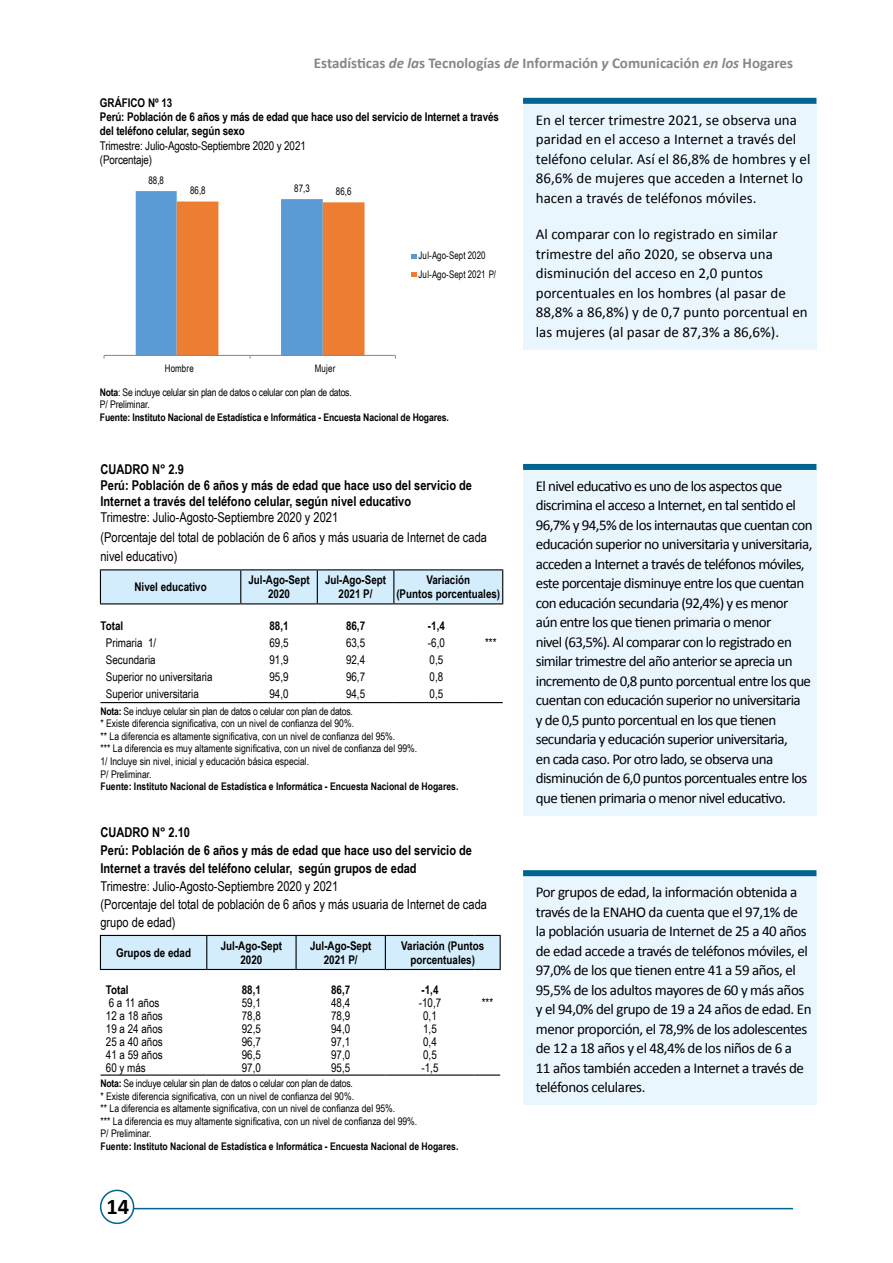
<style>
.page{position:relative;width:893px;height:1263px;background:#fff}
.page>*{position:absolute;margin:0;border:0;box-sizing:border-box;transform-origin:0 0}
.t1{font:700 22.5px "Calibri";color:#000}
.t2{font:15px/19.5px "Calibri";letter-spacing:-.04em;color:#000}
.t3{font:15px/19.5px "Calibri";color:#000}
.t4{font:700 15px "Calibri";color:#878787}
.t5{font:13.5px/19.5px "Arial Narrow";color:#000}
.t6{font:700 13.5px/16.2px "Arial Narrow";color:#000}
.t7{font:700 12px/14.4px "Arial Narrow";color:#000;text-align:center}
.t8{font:12px/14.4px "Arial Narrow";color:#000}
.t9{font:10.5px/12.6px "Arial Narrow";color:#000}
.t10{font:700 10.5px "Arial Narrow";color:#000}
.t11{font:10.5px/12.6px "Arial Narrow";letter-spacing:-.02em;color:#000}
.t12{font:10.5px/18.5px "Arial Narrow";color:#000;scale:.93 1}
.s1{font-style:italic}
.s2{font-weight:700}
</style>
<div class="page">
<hr style="left:100px;top:1208px;width:693px;height:1px;background:#01638f">
<div style="left:101px;top:1190px;width:33px;height:33px;background:#fff;border-radius:50%"></div>
<div style="left:100px;top:1190px;width:34px;height:34px;border:2px solid #01638f;border-radius:50%"></div>
<div style="left:523px;top:467px;width:293px;height:349px;background:#eaf6fe"></div>
<div style="left:523px;top:464px;width:293px;height:6px;background:#01638f"></div>
<div style="left:523px;top:873px;width:293px;height:232px;background:#eaf6fe"></div>
<div style="left:523px;top:870px;width:293px;height:6px;background:#01638f"></div>
<div style="left:523px;top:101px;width:293px;height:249px;background:#eaf6fe"></div>
<div style="left:523px;top:98px;width:293px;height:6px;background:#01638f"></div>
<svg style="left:100px;top:569px;width:403px;height:134px"></svg>
<svg style="left:100px;top:935px;width:401px;height:35px;background:#c4dbe9"></svg>
<hr style="left:100px;top:1074px;width:107px;height:2px;background:#000">
<hr style="left:207px;top:1074px;width:89px;height:2px;background:#000">
<hr style="left:296px;top:1074px;width:89px;height:2px;background:#000">
<hr style="left:385px;top:1074px;width:90px;height:2px;background:#000">
<hr style="left:475px;top:1074px;width:25px;height:2px;background:#000">
<hr style="left:104px;top:355px;width:291px;height:1px;background:#898989">
<svg style="left:136px;top:191px;width:229px;height:168px"></svg>
<svg style="left:411px;top:254px;width:6px;height:5px"></svg>
<svg style="left:411px;top:272px;width:6px;height:5px"></svg>
<p class="t4" style="left:314px;top:53px;width:481px">Estadísticas <span class="s1">de la</span>s Tecnologías <span class="s1">de</span> Información <span class="s1">y</span> Comunicación <span class="s1">en los</span> Hogares</p>
<p class="t7" style="left:100px;top:95px;width:400px;text-align:left">GRÁFICO Nº 13<br>Perú: Población de 6 años y más de edad que hace uso del servicio de Internet a través del teléfono celular, según sexo</p>
<p class="t8" style="left:100px;top:138px;width:207px">Trimestre: Julio-Agosto-Septiembre 2020 y 2021 (Porcentaje)</p>
<p class="t12" style="left:148px;top:171px;width:18px">88,8</p>
<p class="t12" style="left:190px;top:180px;width:18px">86,8</p>
<p class="t12" style="left:294px;top:178px;width:18px">87,3</p>
<p class="t12" style="left:336px;top:181px;width:18px">86,6</p>
<p class="t12" style="left:165px;top:358px;width:33px">Hombre</p>
<p class="t12" style="left:315px;top:358px;width:24px">Mujer</p>
<p class="t12" style="left:419px;top:246px;width:85px">Jul-Ago-Sept 2020<br>Jul-Ago-Sept 2021 P/</p>
<p class="t11" style="left:100px;top:385px;width:253px"><span class="s2">Nota</span>: Se incluye celular sin plan de datos o celular con plan de datos.<br>P/ Preliminar.</p>
<p class="t10" style="left:100px;top:409px;width:350px">Fuente: Instituto Nacional de Estadística e Informática - Encuesta Nacional de Hogares.</p>
<p class="t6" style="left:100px;top:460px;width:373px">CUADRO N° 2.9<br>Perú: Población de 6 años y más de edad que hace uso del servicio de<br>Internet a través del teléfono celular, según nivel educativo</p>
<p class="t5" style="left:100px;top:507px;width:388px">Trimestre: Julio-Agosto-Septiembre 2020 y 2021<br>(Porcentaje del total de población de 6 años y más usuaria de Internet de cada nivel educativo)</p>
<p class="t7" style="left:135px;top:579px;width:74px">Nivel educativo</p>
<p class="t7" style="left:248px;top:572px;width:63px">Jul-Ago-Sept<br>2020</p>
<p class="t7" style="left:325px;top:572px;width:63px">Jul-Ago-Sept<br>2021 P/</p>
<p class="t7" style="left:396px;top:572px;width:105px">Variación<br>(Puntos porcentuales)</p>
<p class="t7" style="left:100px;top:618px;width:24px">Total</p>
<p class="t7" style="left:269px;top:618px;width:21px">88,1</p>
<p class="t7" style="left:346px;top:618px;width:21px">86,7</p>
<p class="t7" style="left:428px;top:618px;width:18px">-1,4</p>
<p class="t8" style="left:106px;top:635px;width:52px">Primaria 1/</p>
<p class="t8" style="left:269px;top:635px;width:21px">69,5</p>
<p class="t8" style="left:346px;top:635px;width:21px">63,5</p>
<p class="t8" style="left:428px;top:635px;width:18px">-6,0</p>
<p class="t8" style="left:485px;top:635px;width:13px">***</p>
<p class="t8" style="left:106px;top:652px;width:51px">Secundaria</p>
<p class="t8" style="left:269px;top:652px;width:21px">91,9</p>
<p class="t8" style="left:346px;top:652px;width:21px">92,4</p>
<p class="t8" style="left:430px;top:652px;width:15px">0,5</p>
<p class="t8" style="left:106px;top:669px;width:108px">Superior no universitaria</p>
<p class="t8" style="left:269px;top:669px;width:21px">95,9</p>
<p class="t8" style="left:346px;top:669px;width:21px">96,7</p>
<p class="t8" style="left:430px;top:669px;width:15px">0,8</p>
<p class="t8" style="left:106px;top:686px;width:94px">Superior universitaria</p>
<p class="t8" style="left:269px;top:686px;width:21px">94,0</p>
<p class="t8" style="left:346px;top:686px;width:21px">94,5</p>
<p class="t8" style="left:430px;top:686px;width:15px">0,5</p>
<p class="t9" style="left:100px;top:704px;width:318px"><span class="s2">Nota:</span> Se incluye celular sin plan de datos o celular con plan de datos.<br>* Existe diferencia significativa, con un nivel de confianza del 90%.<br>** La diferencia es altamente significativa, con un nivel de confianza del 95%.<br>*** La diferencia es muy altamente significativa, con un nivel de confianza del 99%.<br>1/ Incluye sin nivel, inicial y educación básica especial.<br>P/ Preliminar.</p>
<p class="t10" style="left:100px;top:778px;width:359px">Fuente: Instituto Nacional de Estadística e Informática - Encuesta Nacional de Hogares.</p>
<p class="t6" style="left:100px;top:822px;width:373px;line-height:18px">CUADRO N° 2.10<br>Perú: Población de 6 años y más de edad que hace uso del servicio de<br>Internet a través del teléfono celular, según grupos de edad</p>
<p class="t5" style="left:100px;top:877px;width:388px;line-height:18px">Trimestre: Julio-Agosto-Septiembre 2020 y 2021<br>(Porcentaje del total de población de 6 años y más usuaria de Internet de cada grupo de edad)</p>
<p class="t7" style="left:116px;top:945px;width:76px">Grupos de edad</p>
<p class="t7" style="left:221px;top:938px;width:63px">Jul-Ago-Sept<br>2020</p>
<p class="t7" style="left:310px;top:938px;width:63px">Jul-Ago-Sept<br>2021 P/</p>
<p class="t7" style="left:401px;top:938px;width:85px">Variación (Puntos porcentuales)</p>
<p class="t7" style="left:106px;top:982px;width:24px">Total</p>
<p class="t7" style="left:242px;top:982px;width:21px">88,1</p>
<p class="t7" style="left:331px;top:982px;width:21px">86,7</p>
<p class="t7" style="left:422px;top:982px;width:18px">-1,4</p>
<p class="t8" style="left:109px;top:995px;width:52px">6 a 11 años</p>
<p class="t8" style="left:242px;top:995px;width:21px">59,1</p>
<p class="t8" style="left:331px;top:995px;width:21px">48,4</p>
<p class="t8" style="left:419px;top:995px;width:24px">-10,7</p>
<p class="t8" style="left:482px;top:995px;width:13px">***</p>
<p class="t8" style="left:106px;top:1008px;width:58px">12 a 18 años</p>
<p class="t8" style="left:242px;top:1008px;width:21px">78,8</p>
<p class="t8" style="left:331px;top:1008px;width:21px">78,9</p>
<p class="t8" style="left:423px;top:1008px;width:15px">0,1</p>
<p class="t8" style="left:106px;top:1021px;width:58px">19 a 24 años</p>
<p class="t8" style="left:242px;top:1021px;width:21px">92,5</p>
<p class="t8" style="left:331px;top:1021px;width:21px">94,0</p>
<p class="t8" style="left:423px;top:1021px;width:15px">1,5</p>
<p class="t8" style="left:106px;top:1034px;width:58px">25 a 40 años</p>
<p class="t8" style="left:242px;top:1034px;width:21px">96,7</p>
<p class="t8" style="left:331px;top:1034px;width:21px">97,1</p>
<p class="t8" style="left:423px;top:1034px;width:15px">0,4</p>
<p class="t8" style="left:106px;top:1047px;width:58px">41 a 59 años</p>
<p class="t8" style="left:242px;top:1047px;width:21px">96,5</p>
<p class="t8" style="left:331px;top:1047px;width:21px">97,0</p>
<p class="t8" style="left:423px;top:1047px;width:15px">0,5</p>
<p class="t8" style="left:106px;top:1060px;width:41px">60 y más</p>
<p class="t8" style="left:242px;top:1060px;width:21px">97,0</p>
<p class="t8" style="left:331px;top:1060px;width:21px">95,5</p>
<p class="t8" style="left:422px;top:1060px;width:18px">-1,5</p>
<p class="t9" style="left:100px;top:1076px;width:318px"><span class="s2">Nota:</span> Se incluye celular sin plan de datos o celular con plan de datos.<br>* Existe diferencia significativa, con un nivel de confianza del 90%.<br>** La diferencia es altamente significativa, con un nivel de confianza del 95%.<br>*** La diferencia es muy altamente significativa, con un nivel de confianza del 99%.<br>P/ Preliminar.</p>
<p class="t10" style="left:100px;top:1138px;width:359px">Fuente: Instituto Nacional de Estadística e Informática - Encuesta Nacional de Hogares.</p>
<h1 class="t1" style="left:106px;top:1192px;width:24px">14</h1>
<p class="t3" style="left:536px;top:110px;width:276px">En el tercer trimestre 2021, se observa una paridad en el acceso a Internet a través del teléfono celular. Así el 86,8% de hombres y el 86,6% de mujeres que acceden a Internet lo hacen a través de teléfonos móviles.</p>
<p class="t3" style="left:536px;top:225px;width:273px">Al comparar con lo registrado en similar trimestre del año 2020, se observa una disminución del acceso en 2,0 puntos porcentuales en los hombres (al pasar de 88,8% a 86,8%) y de 0,7 punto porcentual en las mujeres (al pasar de 87,3% a 86,6%).</p>
<p class="t2" style="left:536px;top:476px;width:278px">El nivel educativo es uno de los aspectos que discrimina el acceso a Internet, en tal sentido el 96,7% y 94,5% de los internautas que cuentan con educación superior no universitaria y universitaria, acceden a Internet a través de teléfonos móviles, este porcentaje disminuye entre los que cuentan con educación secundaria (92,4%) y es menor aún entre los que tienen primaria o menor<br>nivel (63,5%). Al comparar con lo registrado en similar trimestre del año anterior se aprecia un incremento de 0,8 punto porcentual entre los que cuentan con educación superior no universitaria<br>y de 0,5 punto porcentual en los que tienen secundaria y educación superior universitaria,<br>en cada caso. Por otro lado, se observa una disminución de 6,0 puntos porcentuales entre los que tienen primaria o menor nivel educativo.</p>
<p class="t2" style="left:536px;top:882px;width:277px">Por grupos de edad, la información obtenida a través de la ENAHO da cuenta que el 97,1% de la población usuaria de Internet de 25 a 40 años de edad accede a través de teléfonos móviles, el 97,0% de los que tienen entre 41 a 59 años, el 95,5% de los adultos mayores de 60 y más años y el 94,0% del grupo de 19 a 24 años de edad. En menor proporción, el 78,9% de los adolescentes de 12 a 18 años y el 48,4% de los niños de 6 a<br>11 años también acceden a Internet a través de teléfonos celulares.</p>
</div>
